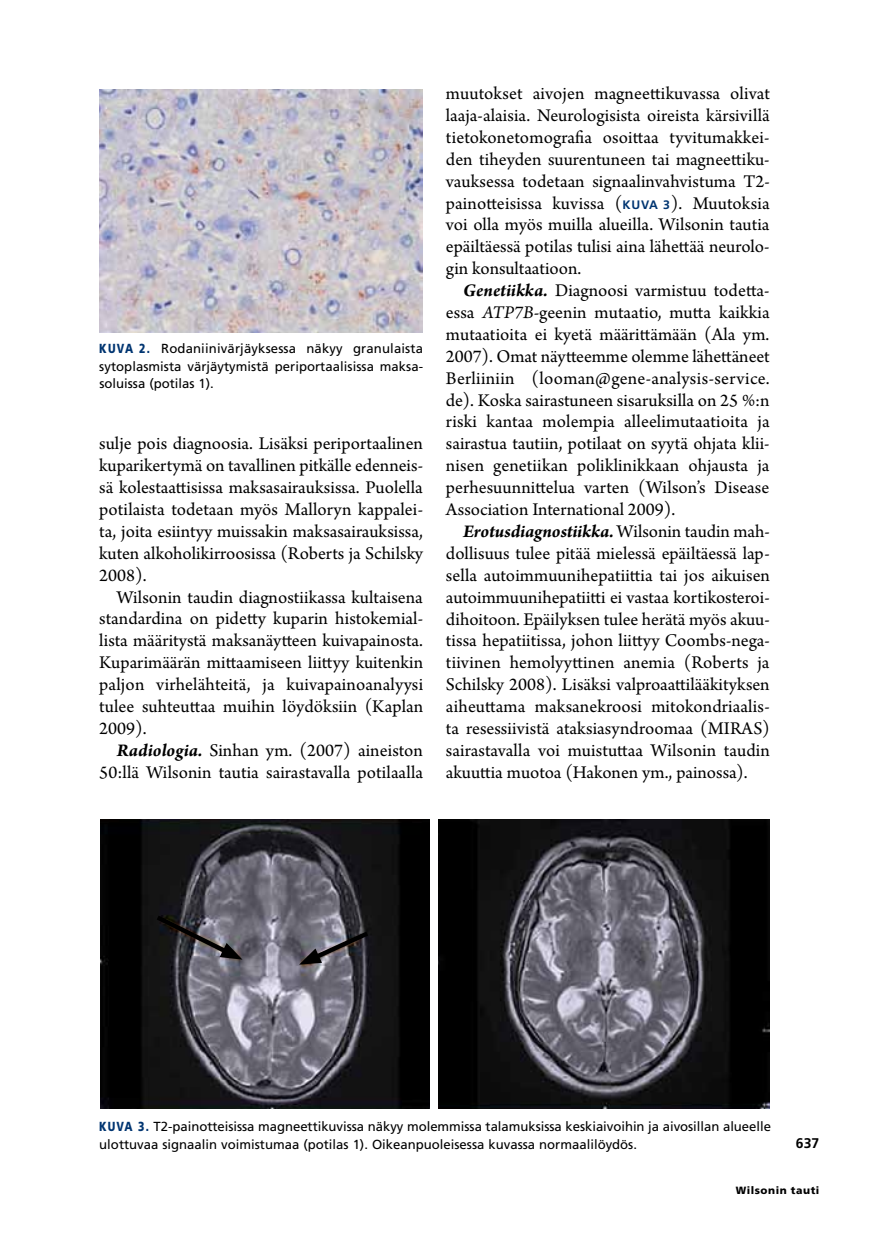
<style>
.page{position:relative;width:874px;height:1241px;background:#fff}
.page>*{position:absolute;margin:0;border:0;box-sizing:border-box;transform-origin:0 0}
.t1{font:18.9px/21.9px "Arno Pro";color:#000;text-align:justify}
.t2{font:700 14px "Frutiger LT Std";color:#000}
.t3{font:13.12px/17.5px "Frutiger LT Std";color:#000}
.t4{font:900 10.5px "Frutiger LT Std";letter-spacing:.05em;color:#000}
.s1{font-weight:900;color:#003571}
.s2{font-weight:700;font-style:italic}
.s3{font-family:"Frutiger LT Std";font-weight:700;font-size:12.25px;color:#003571}
.s4{font-style:italic}
</style>
<div class="page">
<img style="left:99px;top:89px;width:324px;height:244px">
<img style="left:438px;top:819px;width:331px;height:289px">
<img style="left:100px;top:819px;width:329px;height:289px">
<svg style="left:299px;top:927px;width:74px;height:37px;background:#53525a"></svg>
<svg style="left:152px;top:911px;width:90px;height:48px;background:#46454b"></svg>
<p class="t3" style="left:99px;top:340px;width:325px;text-align:justify"><span class="s1">Kuva 2.</span> Rodaniinivärjäyksessa näkyy granulaista sytoplasmista värjäytymistä periportaalisissa maksa&shy;soluissa (potilas 1).</p>
<p class="t1" style="left:99px;top:433px;width:325px">sulje pois diagnoosia. Lisäksi periportaalinen kuparikertymä on tavallinen pitkälle edenneis&shy;sä kolestaattisissa maksasairauksissa. Puolella potilaista todetaan myös Malloryn kappalei&shy;ta, joita esiintyy muissakin maksasairauksissa, kuten alkoholikirroosissa (Roberts ja Schilsky 2008).</p>
<p class="t1" style="left:99px;top:587px;width:325px;text-indent:17px">Wilsonin taudin diagnostiikassa kultaisena standardina on pidetty kuparin histokemial&shy;lista määritystä maksanäytteen kuivapainosta.<br>Kuparimäärän mittaamiseen liittyy kuitenkin paljon virhelähteitä, ja kuivapainoanalyysi tulee suhteuttaa muihin löydöksiin (Kaplan 2009).</p>
<p class="t1" style="left:99px;top:740px;width:325px;text-align:right"><span class="s2">Radiologia.</span> Sinhan ym. (2007) aineiston<br>50:llä Wilsonin tautia sairastavalla potilaalla</p>
<p class="t1" style="left:445px;top:83px;width:325px">muutokset aivojen magneettikuvassa olivat laaja-alaisia. Neurologisista oireista kärsivillä tietokonetomografia osoittaa tyvitumakkei&shy;den tiheyden suurentuneen tai magneettiku&shy;vauksessa todetaan signaalinvahvistuma T2- painotteisissa kuvissa (<span class="s3">KUVA 3</span>). Muutoksia voi olla myös muilla alueilla. Wilsonin tautia epäiltäessä potilas tulisi aina lähettää neurolo&shy;gin konsultaatioon.</p>
<p class="t1" style="left:445px;top:280px;width:325px;text-indent:17px"><span class="s2">Genetiikka.</span> Diagnoosi varmistuu todetta&shy;essa <span class="s4">ATP7B-</span>geenin mutaatio, mutta kaikkia mutaatioita ei kyetä määrittämään (Ala ym.<br>2007). Omat näytteemme olemme lähettäneet Berliiniin (looman@gene-analysis-service. de). Koska sairastuneen sisaruksilla on 25 %:n riski kantaa molempia alleelimutaatioita ja sairastua tautiin, potilaat on syytä ohjata klii&shy;nisen genetiikan poliklinikkaan ohjausta ja perhesuunnittelua varten (Wilson’s Disease Association International 2009).</p>
<p class="t1" style="left:445px;top:521px;width:325px;text-indent:17px"><span class="s2">Erotusdiagnostiikka.</span> Wilsonin taudin mah&shy;dollisuus tulee pitää mielessä epäiltäessä lap&shy;sella autoimmuunihepatiittia tai jos aikuisen autoimmuunihepatiitti ei vastaa kortikosteroi&shy;dihoitoon. Epäilyksen tulee herätä myös akuu&shy;tissa hepatiitissa, johon liittyy Coombs-nega&shy;tiivinen hemolyyttinen anemia (Roberts ja Schilsky 2008). Lisäksi valproaattilääkityksen aiheuttama maksanekroosi mitokondriaalis&shy;ta resessiivistä ataksiasyndroomaa (MIRAS) sairastavalla voi muistuttaa Wilsonin taudin akuuttia muotoa (Hakonen ym., painossa).</p>
<p class="t3" style="left:99px;top:1117px;width:672px"><span class="s1">Kuva 3.</span> T2-painotteisissa magneettikuvissa näkyy molemmissa talamuksissa keskiaivoihin ja aivosillan alueelle ulottuvaa signaalin voimistumaa (potilas 1). Oikeanpuoleisessa kuvassa normaalilöydös.</p>
<p class="t2" style="left:795px;top:1134px;width:25px">637</p>
<p class="t4" style="left:735px;top:1183px;width:85px">Wilsonin tauti</p>
</div>
